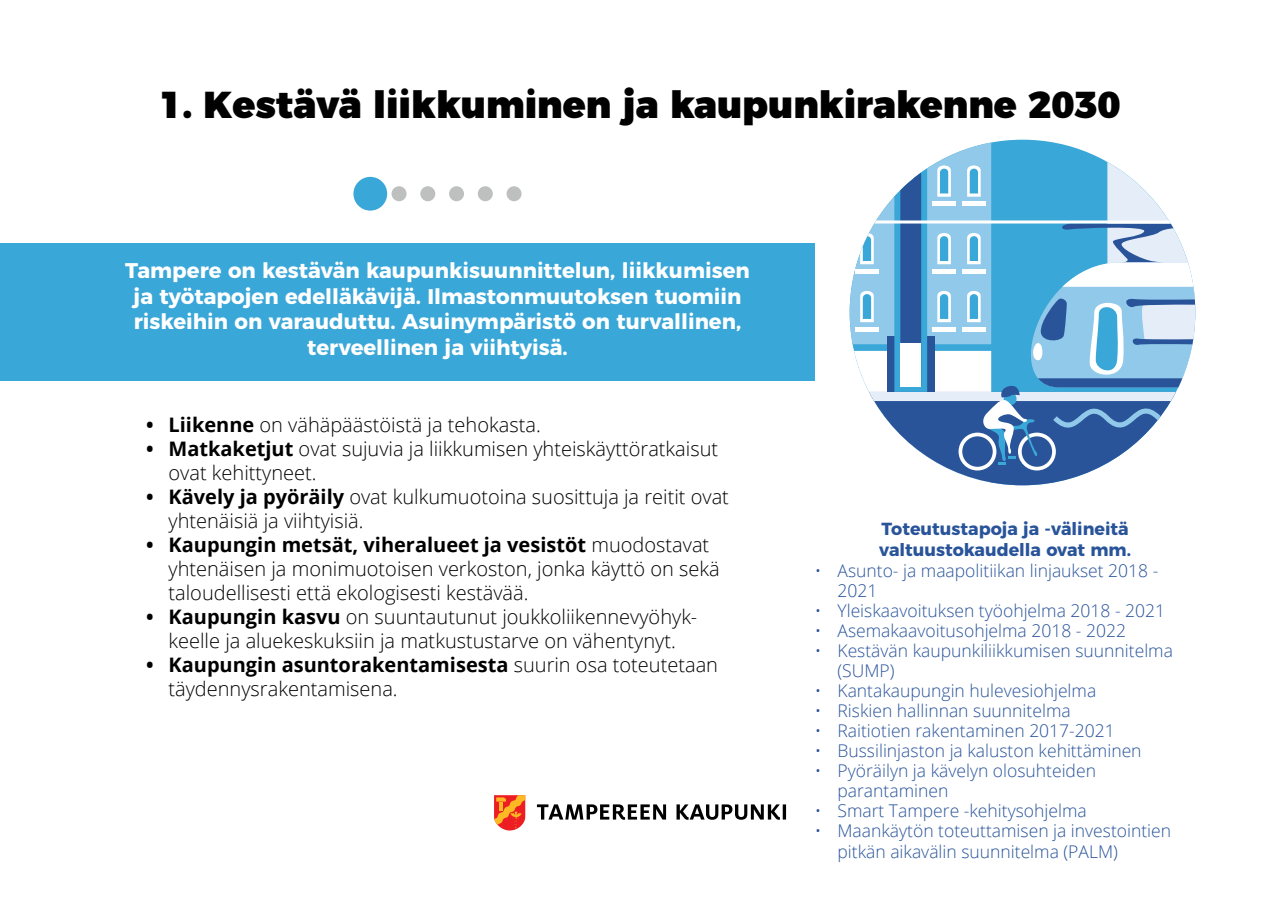
<style>
.page{position:relative;width:1280px;height:900px;background:#fff}
.page>*{position:absolute;margin:0;border:0;box-sizing:border-box;transform-origin:0 0}
.t1{font:900 37.5px "Montserrat";color:#000}
.t2{font:700 21.25px/25.5px "Montserrat";color:#fff;text-align:center}
.t3{font:300 20px/24px "Open Sans";color:#000}
.t4{font:300 17.5px/20px "Open Sans";color:#29549a}
.t5{font:700 17.5px/21px "Montserrat";color:#29549a}
.s1{font-weight:700}
</style>
<div class="page">
<div style="left:0;top:244px;width:815px;height:137px;background:#39a7d7"></div>
<svg style="left:494px;top:795px;width:31px;height:36px"></svg>
<svg style="left:537px;top:804px;width:249px;height:16px"></svg>
<div style="left:353px;top:177px;width:34px;height:34px;background:#39a7d7;border-radius:50%"></div>
<div style="left:392px;top:186px;width:15px;height:15px;background:#bebfbf;border-radius:50%"></div>
<div style="left:420px;top:186px;width:15px;height:15px;background:#bebfbf;border-radius:50%"></div>
<div style="left:449px;top:186px;width:15px;height:15px;background:#bebfbf;border-radius:50%"></div>
<div style="left:478px;top:186px;width:15px;height:15px;background:#bebfbf;border-radius:50%"></div>
<div style="left:507px;top:186px;width:15px;height:15px;background:#bebfbf;border-radius:50%"></div>
<svg style="left:850px;top:143px;width:345px;height:342px"></svg>
<h1 class="t1" style="left:159px;top:73px;width:963px">1. Kestävä liikkuminen ja kaupunkirakenne 2030</h1>
<p class="t2" style="left:125px;top:256px;width:626px">Tampere on kestävän kaupunkisuunnittelun, liikkumisen ja työtapojen edelläkävijä. Ilmastonmuutoksen tuomiin riskeihin on varauduttu. Asuinympäristö on turvallinen, terveellinen ja viihtyisä.</p>
<p class="t3" style="left:146px;top:412px;width:396px"><span class="s1">• Liikenne</span> on vähäpäästöistä ja tehokasta.</p>
<p class="t3" style="left:169px;top:436px;width:551px;text-indent:-22px"><span class="s1">• Matkaketjut</span> ovat sujuvia ja liikkumisen yhteiskäyttöratkaisut ovat kehittyneet.</p>
<p class="t3" style="left:169px;top:484px;width:562px;text-indent:-22px"><span class="s1">• Kävely ja pyöräily</span> ovat kulkumuotoina suosittuja ja reitit ovat yhtenäisiä ja viihtyisiä.</p>
<p class="t3" style="left:169px;top:532px;width:553px;text-indent:-22px"><span class="s1">• Kaupungin metsät, viheralueet ja vesistöt</span> muodostavat yhtenäisen ja monimuotoisen verkoston, jonka käyttö on sekä taloudellisesti että ekologisesti kestävää.</p>
<p class="t3" style="left:146px;top:604px;width:553px;text-align:center"><span class="s1">• Kaupungin kasvu</span> on suuntautunut joukkoliikennevyöhyk&shy;keelle ja aluekeskuksiin ja matkustustarve on vähentynyt.</p>
<p class="t3" style="left:169px;top:652px;width:551px;text-indent:-22px"><span class="s1">• Kaupungin asuntorakentamisesta</span> suurin osa toteutetaan täydennysrakentamisena.</p>
<p class="t5" style="left:879px;top:517px;width:253px">Toteutustapoja ja -välineitä valtuustokaudella ovat mm.</p>
<p class="t4" style="left:838px;top:560px;width:322px;text-indent:-23px">• Asunto- ja maapolitiikan linjaukset 2018 -<br>2021</p>
<p class="t4" style="left:815px;top:600px;width:352px">• Yleiskaavoituksen työohjelma 2018 - 2021</p>
<p class="t4" style="left:815px;top:620px;width:313px">• Asemakaavoitusohjelma 2018 - 2022</p>
<p class="t4" style="left:838px;top:640px;width:337px;text-indent:-23px">• Kestävän kaupunkiliikkumisen suunnitelma (SUMP)</p>
<p class="t4" style="left:815px;top:680px;width:283px">• Kantakaupungin hulevesiohjelma</p>
<p class="t4" style="left:815px;top:700px;width:257px">• Riskien hallinnan suunnitelma</p>
<p class="t4" style="left:815px;top:720px;width:301px">• Raitiotien rakentaminen 2017-2021</p>
<p class="t4" style="left:815px;top:740px;width:328px">• Bussilinjaston ja kaluston kehittäminen</p>
<p class="t4" style="left:838px;top:760px;width:260px;text-indent:-23px">• Pyöräilyn ja kävelyn olosuhteiden parantaminen</p>
<p class="t4" style="left:815px;top:800px;width:273px">• Smart Tampere -kehitysohjelma</p>
<p class="t4" style="left:838px;top:820px;width:335px;line-height:21px;text-indent:-23px">• Maankäytön toteuttamisen ja investointien pitkän aikavälin suunnitelma (PALM)</p>
</div>
